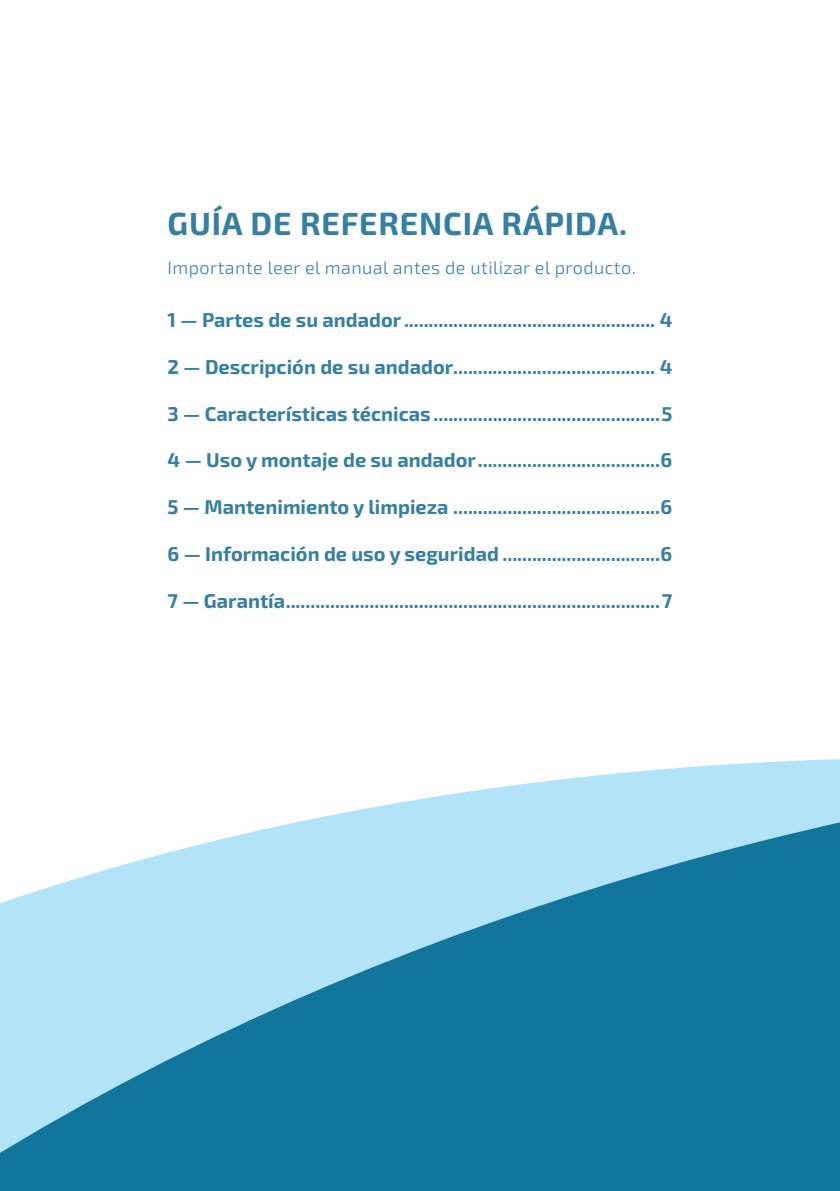
<style>
.page{position:relative;width:840px;height:1191px;background:#fff}
.page>*{position:absolute;margin:0;border:0;box-sizing:border-box;transform-origin:0 0}
.t1{font:700 32px "Exo 2";letter-spacing:.025em;color:#367fa3}
.t2{font:700 20px "Exo 2";color:#367fa3}
.t3{font:300 18px "Exo 2";letter-spacing:.025em;color:#367fa3}
</style>
<div class="page">
<svg style="left:0;top:768px;width:839px;height:423px;background:#63aac7"></svg>
<p class="t1" style="left:167px;top:205px;width:460px">GUÍA DE REFERENCIA RÁPIDA.</p>
<p class="t3" style="left:167px;top:257px;width:469px">Importante leer el manual antes de utilizar el producto.</p>
<p class="t2" style="left:167px;top:308px;width:506px">1 — Partes de su andador ................................................... 4</p>
<p class="t2" style="left:167px;top:355px;width:506px">2 — Descripción de su andador......................................... 4</p>
<p class="t2" style="left:167px;top:402px;width:506px">3 — Características técnicas ..............................................5</p>
<p class="t2" style="left:167px;top:448px;width:506px">4 — Uso y montaje de su andador.....................................6</p>
<p class="t2" style="left:167px;top:495px;width:506px">5 — Mantenimiento y limpieza ..........................................6</p>
<p class="t2" style="left:167px;top:542px;width:506px">6 — Información de uso y seguridad ................................6</p>
<p class="t2" style="left:167px;top:588px;width:506px">7 — Garantía............................................................................7</p>
</div>
